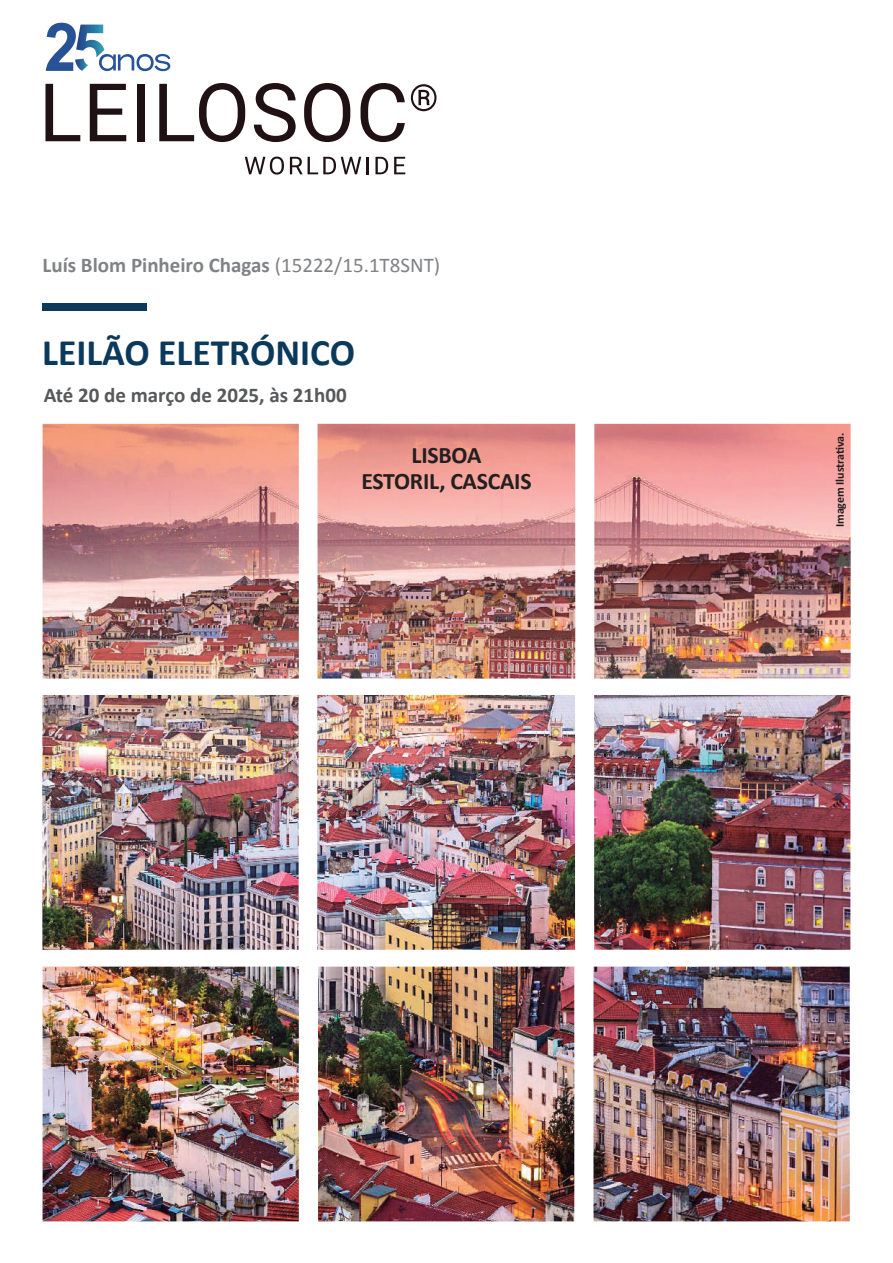
<style>
.page{position:relative;width:893px;height:1263px;background:#fff}
.page>*{position:absolute;margin:0;border:0;box-sizing:border-box;transform-origin:0 0}
.t1{font:700 37.5px "Calibri";color:#0a395c}
.t2{font:700 23.7px/25.3px "Calibri";letter-spacing:-.01em;color:#231f20;text-align:center}
.t3{font:700 21px "Calibri";color:#808285}
.t4{font:700 21px "Calibri";color:#57585a}
.t5{font:700 12px "Calibri";letter-spacing:-.005em;color:#231f20}
.s1{font-weight:400}
</style>
<div class="page">
<div style="left:43px;top:303px;width:104px;height:8px;background:#0a395c"></div>
<img style="left:42px;top:424px;width:809px;height:797px">
<svg style="left:45px;top:84px;width:35px;height:57px"></svg>
<svg style="left:90px;top:84px;width:36px;height:57px"></svg>
<div style="left:137px;top:84px;width:8px;height:57px;background:#1f1114"></div>
<svg style="left:159px;top:83px;width:86px;height:59px"></svg>
<svg style="left:254px;top:83px;width:42px;height:59px"></svg>
<svg style="left:304px;top:83px;width:46px;height:59px"></svg>
<svg style="left:361px;top:83px;width:44px;height:59px"></svg>
<svg style="left:411px;top:84px;width:25px;height:27px"></svg>
<svg style="left:245px;top:157px;width:39px;height:18px"></svg>
<svg style="left:290px;top:157px;width:71px;height:17px"></svg>
<hr style="left:366px;top:157px;width:3px;height:17px;background:#1f1114">
<svg style="left:375px;top:157px;width:13px;height:17px"></svg>
<svg style="left:394px;top:157px;width:11px;height:17px"></svg>
<svg style="left:46px;top:23px;width:124px;height:48px"></svg>
<p class="t3" style="left:43px;top:250px;width:399px">Luís Blom Pinheiro Chagas <span class="s1">(15222/15.1T8SNT)</span></p>
<h1 class="t1" style="left:42px;top:326px;width:314px">LEILÃO ELETRÓNICO</h1>
<p class="t4" style="left:44px;top:380px;width:305px">Até 20 de março de 2025, às 21h00</p>
<p class="t2" style="left:361px;top:442px;width:172px">LISBOA<br>ESTORIL, CASCAIS</p>
<p class="t5" style="left:831px;top:527px;width:96px;rotate:-90deg">Imagem Ilustrativa.</p>
</div>
